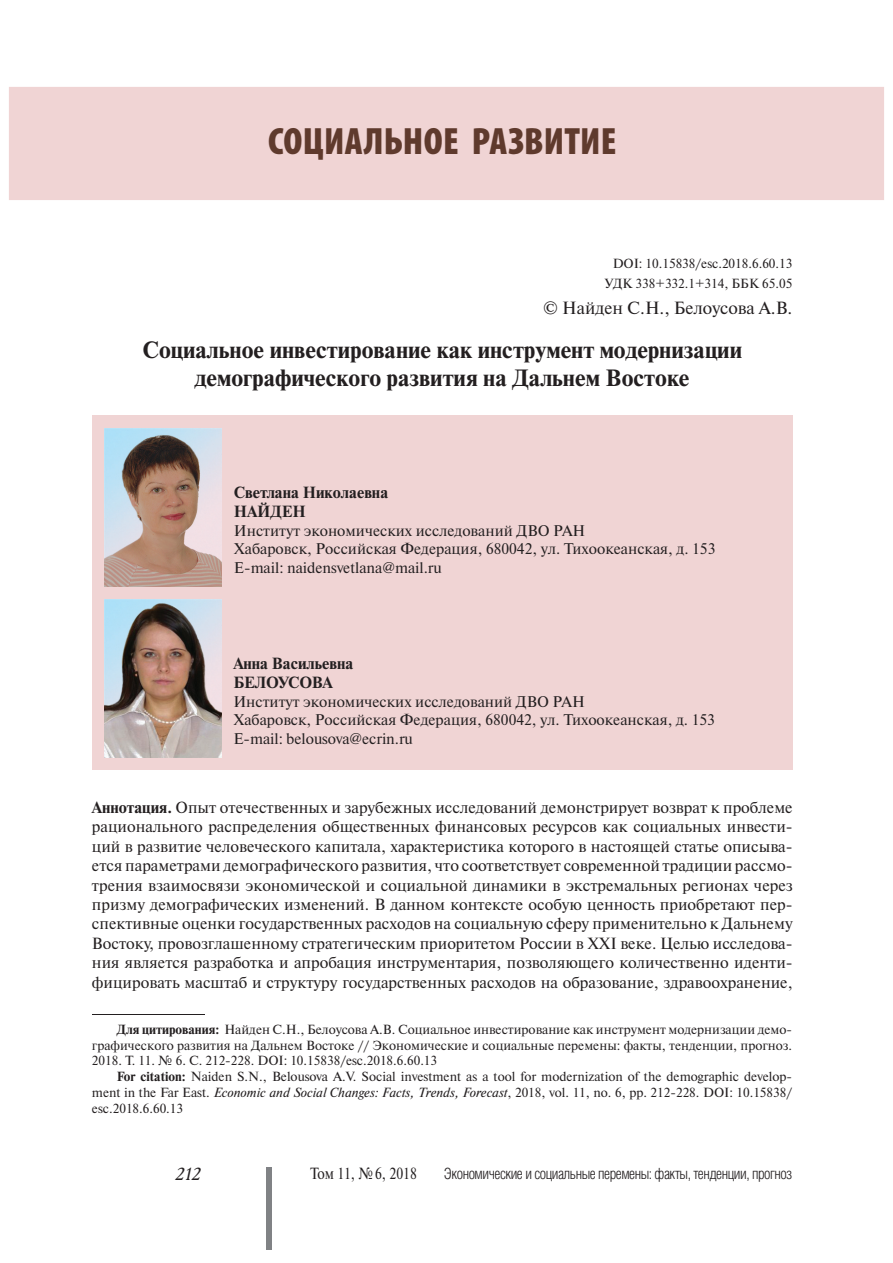
<style>
.page{position:relative;width:893px;height:1263px;background:#fff}
.page>*{position:absolute;margin:0;border:0;box-sizing:border-box;transform-origin:0 0}
.t1{font:900 condensed 38.25px "Myriad Pro";letter-spacing:.005em;color:#5f3a2d}
.t2{font:700 23.55px/28.2px "Newton C";color:#231f20;text-align:center}
.t3{font:17.7px "Newton C";color:#231f20}
.t4{font:italic 17.7px "Academy";color:#231f20}
.t5{font:16.2px/19.4px "Newton C";color:#231f20;text-align:justify}
.t6{font:700 16.2px/19.4px "Newton C";color:#231f20}
.t7{font:16.2px "Newton C";color:#231f20;scale:.85 1}
.t8{font:15.45px/18.5px "Newton C";color:#231f20}
.t9{font:300 15.45px "Helios Cond";letter-spacing:-.03em;color:#231f20}
.t10{font:13.2px/15.9px "Newton C";color:#231f20;text-align:justify}
.s1{font-weight:700}
.s2{font-style:italic}
</style>
<div class="page">
<div style="left:266px;top:1167px;width:6px;height:83px;background:#808285"></div>
<hr style="left:92px;top:1014px;width:112px;height:1px;background:#231f20">
<div style="left:92px;top:416px;width:700px;height:354px;background:#f0d4d4"></div>
<img style="left:105px;top:428px;width:116px;height:159px">
<img style="left:105px;top:599px;width:116px;height:159px">
<div style="left:9px;top:87px;width:875px;height:113px;background:#f0d4d4"></div>
<h1 class="t1" style="left:268px;top:128px;width:350px">СОЦИАЛЬНОЕ РАЗВИТИЕ</h1>
<p class="t10" style="left:604px;top:255px;width:189px;line-height:20.1px;text-align:right">DOI: 10.15838/esc.2018.6.60.13<br>УДК 338+332.1+314, ББК 65.05</p>
<p class="t3" style="left:543px;top:301px;width:251px">© Найден С.Н., Белоусова А.В.</p>
<h2 class="t2" style="left:143px;top:337px;width:601px">Социальное инвестирование как инструмент модернизации демографического развития на Дальнем Востоке</h2>
<p class="t6" style="left:234px;top:484px;width:156px">Светлана Николаевна<br>НАЙДЕН</p>
<p class="t8" style="left:234px;top:522px;width:483px">Институт экономических исследований ДВО РАН<br>Хабаровск, Российская Федерация, 680042, ул. Тихоокеанская, д. 153<br>Е-mail: naidensvetlana@mail.ru</p>
<p class="t6" style="left:233px;top:655px;width:121px">Анна Васильевна<br>БЕЛОУСОВА</p>
<p class="t8" style="left:233px;top:693px;width:483px">Институт экономических исследований ДВО РАН<br>Хабаровск, Российская Федерация, 680042, ул. Тихоокеанская, д. 153<br>Е-mail: belousova@ecrin.ru</p>
<p class="t5" style="left:92px;top:799px;width:702px"><span class="s1">Аннотация.</span> Опыт отечественных и зарубежных исследований демонстрирует возврат к проблеме рационального распределения общественных финансовых ресурсов как социальных инвести&shy;ций в развитие человеческого капитала, характеристика которого в настоящей статье описыва&shy;ется параметрами демографического развития, что соответствует современной традиции рассмо&shy;трения взаимосвязи экономической и социальной динамики в экстремальных регионах через призму демографических изменений. В данном контексте особую ценность приобретают пер&shy;спективные оценки государственных расходов на социальную сферу применительно к Дальнему Востоку, провозглашенному стратегическим приоритетом России в ХХI веке. Целью исследова&shy;ния является разработка и апробация инструментария, позволяющего количественно иденти&shy;фицировать масштаб и структуру государственных расходов на образование, здравоохранение,</p>
<p class="t10" style="left:92px;top:1022px;width:702px;text-indent:25px"><span class="s1">Для цитирования:</span> Найден С.Н., Белоусова А.В. Социальное инвестирование как инструмент модернизации демо&shy;графического развития на Дальнем Востоке // Экономические и социальные перемены: факты, тенденции, прогноз.<br>2018. Т. 11. № 6. С. 212-228. DOI: 10.15838/esc.2018.6.60.13</p>
<p class="t10" style="left:92px;top:1070px;width:702px;text-indent:25px"><span class="s1">For citation:</span> Naiden S.N., Belousova A.V. Social investment as a tool for modernization of the demographic develop&shy;ment in the Far East. <span class="s2">Economic and Social Changes: Facts, Trends, Forecast</span>, 2018, vol. 11, no. 6, pp. 212-228. DOI: 10.15838/ esc.2018.6.60.13</p>
<p class="t4" style="left:176px;top:1165px;width:27px">212</p>
<p class="t7" style="left:310px;top:1167px;width:127px">Том 11, № 6, 2018</p>
<p class="t9" style="left:444px;top:1168px;width:350px">Экономические и социальные перемены: факты, тенденции, прогноз</p>
</div>
